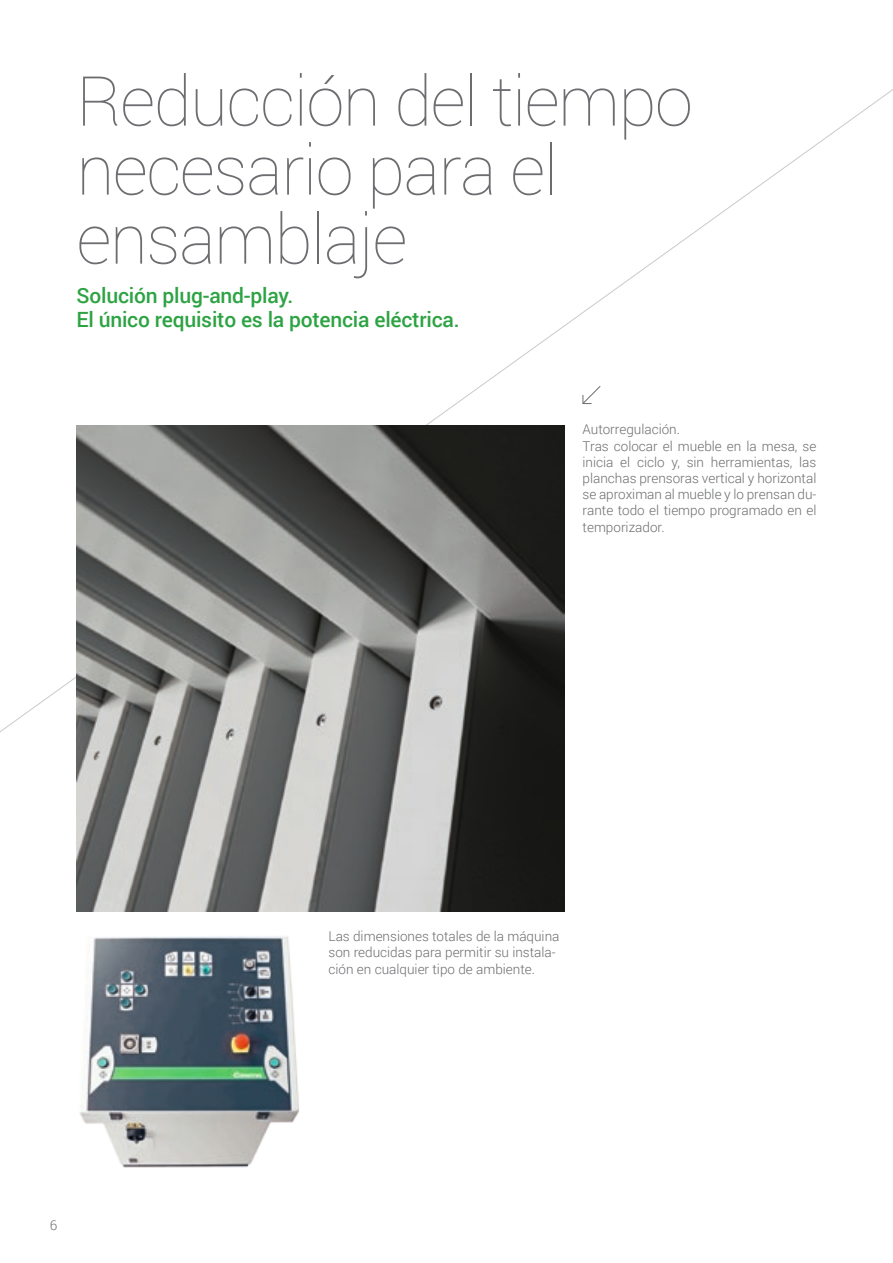
<style>
.page{position:relative;width:893px;height:1263px;background:#fff}
.page>*{position:absolute;margin:0;border:0;box-sizing:border-box;transform-origin:0 0}
.t1{font:100 69px/69px "Roboto";letter-spacing:-.02em;color:#6c6d70}
.t2{font:500 21px/24px "Roboto";letter-spacing:-.01em;color:#2da343}
.t3{font:300 13.5px/16.2px "Roboto";color:#6c6d70;text-align:justify}
</style>
<div class="page">
<img style="left:76px;top:426px;width:488px;height:486px">
<svg style="left:582px;top:386px;width:19px;height:18px"></svg>
<img style="left:80px;top:936px;width:219px;height:232px">
<p class="t1" style="left:77px;top:64px;width:618px">Reducción del tiempo necesario para el ensamblaje</p>
<p class="t2" style="left:76px;top:282px;width:385px">Solución plug-and-play.<br>El único requisito es la potencia eléctrica.</p>
<p class="t3" style="left:583px;top:421px;width:99px">Autorregulación.</p>
<p class="t3" style="left:583px;top:437px;width:235px">Tras colocar el mueble en la mesa, se inicia el ciclo y, sin herramientas, las planchas prensoras vertical y horizontal se aproximan al mueble y lo prensan du&shy;rante todo el tiempo programado en el temporizador.</p>
<p class="t3" style="left:50px;top:1216px;width:9px">6</p>
<p class="t3" style="left:329px;top:928px;width:232px;text-align:left">Las dimensiones totales de la máquina son reducidas para permitir su instala&shy;ción en cualquier tipo de ambiente.</p>
</div>
